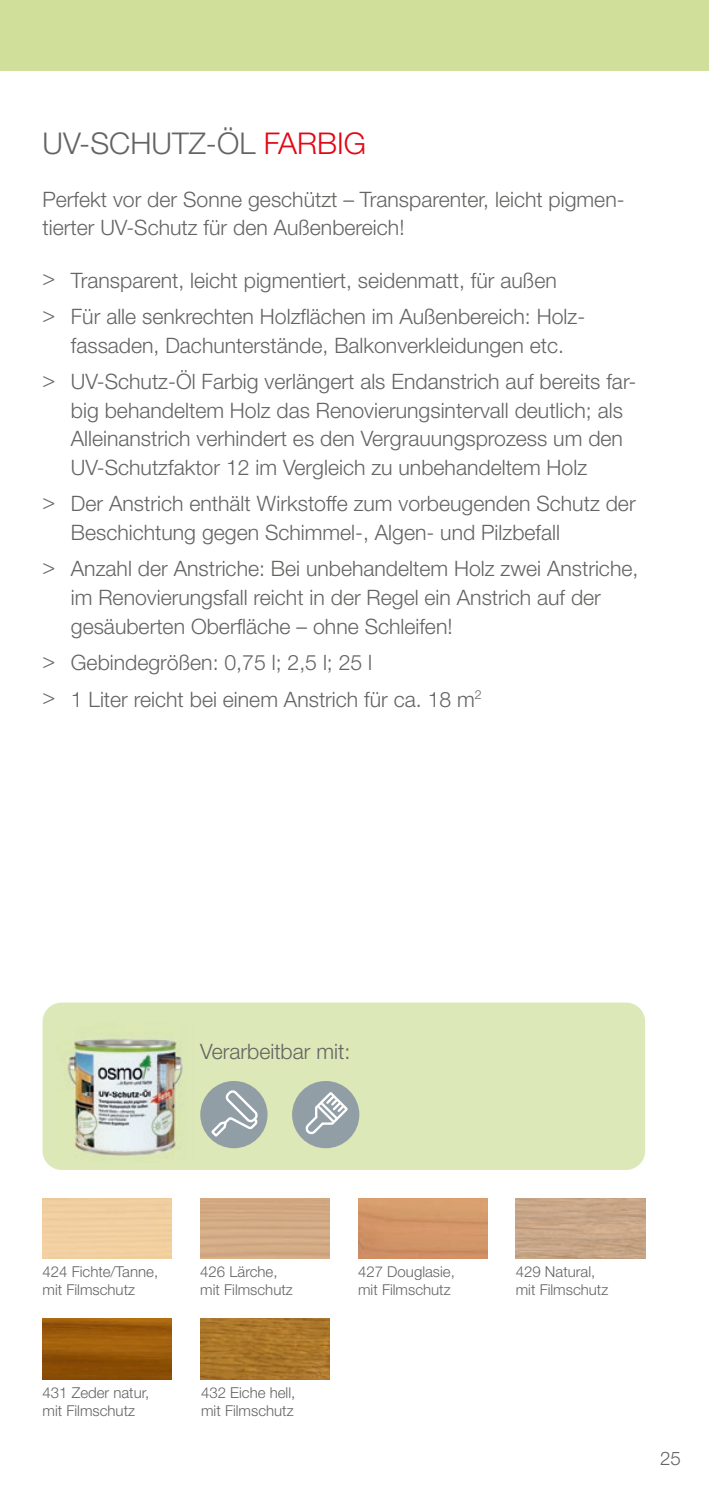
<style>
.page{position:relative;width:709px;height:1489px;background:#fff}
.page>*{position:absolute;margin:0;border:0;box-sizing:border-box;transform-origin:0 0}
.t1{font:300 30px "Helvetica Neue";color:#646463}
.t2{font:300 21.25px/28.8px "Helvetica Neue";color:#646463}
.t3{font:300 18.75px "Helvetica Neue";color:#646463}
.t4{font:300 15px/18px "Helvetica Neue";color:#646463}
.s1{color:#e30614}
</style>
<div class="page">
<div style="left:0;top:0;width:709px;height:71px;background:#d0e09b"></div>
<div style="left:43px;top:1002px;width:602px;height:167px;background:#dce8b7;border-radius:19px"></div>
<div style="left:200px;top:1080px;width:67px;height:68px;background:#929ea5;border-radius:34px"></div>
<svg style="left:209px;top:1087px;width:51px;height:51px"></svg>
<div style="left:292px;top:1080px;width:67px;height:68px;background:#929ea5;border-radius:34px"></div>
<svg style="left:303px;top:1089px;width:47px;height:46px"></svg>
<img style="left:200px;top:1318px;width:130px;height:60px">
<img style="left:358px;top:1198px;width:129px;height:60px">
<img style="left:43px;top:1318px;width:129px;height:60px">
<img style="left:67px;top:1039px;width:116px;height:117px">
<h1 class="t1" style="left:43px;top:125px;width:325px">UV-SCHUTZ-ÖL <span class="s1">FARBIG</span></h1>
<p class="t2" style="left:43px;top:184px;width:583px">Perfekt vor der Sonne geschützt – Transparenter, leicht pigmen&shy;tierter UV-Schutz für den Außenbereich!</p>
<p class="t2" style="left:43px;top:261px;width:544px;line-height:36.2px">&gt; Transparent, leicht pigmentiert, seidenmatt, für außen<br>&gt; Für alle senkrechten Holzflächen im Außenbereich: Holz-</p>
<p class="t2" style="left:43px;top:326px;width:595px;line-height:36.2px;text-indent:28px">fassaden, Dachunterstände, Balkon verkleidungen etc.<br>&gt; UV-Schutz-Öl Farbig verlängert als Endanstrich auf bereits far-</p>
<p class="t2" style="left:71px;top:395px;width:553px;text-align:justify">big behandeltem Holz das Renovierungsintervall deutlich; als Alleinanstrich verhindert es den Vergrauungsprozess um den UV-Schutzfaktor 12 im Vergleich zu unbehandeltem Holz</p>
<p class="t2" style="left:71px;top:489px;width:566px;text-indent:-28px">&gt; Der Anstrich enthält Wirkstoffe zum vorbeugenden Schutz der<br>Beschichtung gegen Schimmel-, Algen- und Pilzbefall</p>
<p class="t2" style="left:71px;top:554px;width:569px;text-indent:-28px">&gt; Anzahl der Anstriche: Bei unbehandeltem Holz zwei Anstriche, im Renovierungsfall reicht in der Regel ein Anstrich auf der gesäuberten Oberfläche – ohne Schleifen!</p>
<p class="t2" style="left:43px;top:644px;width:441px;line-height:36.2px">&gt; Gebindegrößen: 0,75 l; 2,5 l; 25 l<br>&gt; 1 Liter reicht bei einem Anstrich für ca. 18 m<sup>2</sup></p>
<p class="t2" style="left:200px;top:1036px;width:151px">Verarbeitbar mit:</p>
<p class="t4" style="left:43px;top:1262px;width:117px">424 Fichte/Tanne, mit Filmschutz</p>
<p class="t4" style="left:43px;top:1383px;width:108px">431 Zeder natur, mit Filmschutz</p>
<p class="t4" style="left:200px;top:1262px;width:94px">426 Lärche, mit Filmschutz</p>
<p class="t4" style="left:358px;top:1262px;width:98px">427 Douglasie, mit Filmschutz</p>
<p class="t4" style="left:201px;top:1383px;width:96px">432 Eiche hell, mit Filmschutz</p>
<p class="t4" style="left:516px;top:1262px;width:94px">429 Natural, mit Filmschutz</p>
<p class="t3" style="left:660px;top:1446px;width:22px">25</p>
</div>
